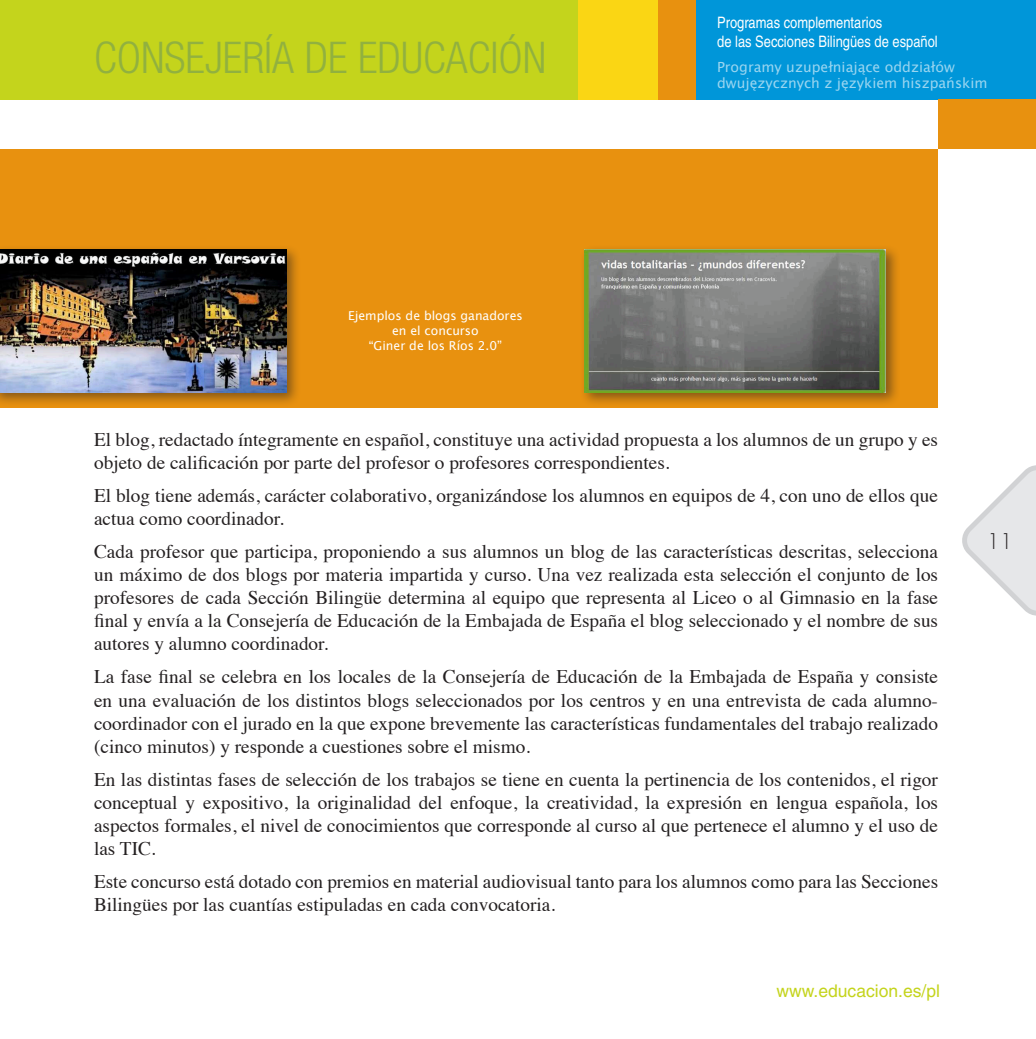
<style>
.page{position:relative;width:1036px;height:1039px;background:#fff}
.page>*{position:absolute;margin:0;border:0;box-sizing:border-box;transform-origin:0 0}
.t1{font:300 condensed 43.75px "Helvetica Neue LT Std";color:#91b13f}
.t2{font:300 21px "Futura Std";color:#231f20}
.t3{font:19.25px/23.1px "Times";color:#231f20}
.t4{font:17.5px "Helvetica";color:#c4d41c}
.t5{font:condensed 15.75px/18.9px "Helvetica";color:#fff}
.t6{font:14px/16.8px "Lucida Grande";color:#99d5f0}
.t7{font:12.25px/14.7px "Lucida Grande";color:#fff;text-align:center}
</style>
<div class="page">
<div style="left:695px;top:0;width:340px;height:100px;background:#0096d9"></div>
<div style="left:656px;top:0;width:39px;height:100px;background:#e8910f"></div>
<div style="left:577px;top:0;width:80px;height:100px;background:#fad614"></div>
<div style="left:0;top:0;width:577px;height:100px;background:#c4d41c"></div>
<svg style="left:962px;top:465px;width:73px;height:151px"></svg>
<div style="left:0;top:149px;width:937px;height:258px;background:#e8910f"></div>
<div style="left:0;top:244px;width:301px;height:163px;background:#231f20;opacity:.5"></div>
<img style="left:0;top:249px;width:286px;height:143px">
<div style="left:579px;top:244px;width:320px;height:163px;background:#231f20;opacity:.5"></div>
<img style="left:584px;top:249px;width:301px;height:143px">
<div style="left:937px;top:100px;width:98px;height:49px;background:#e8910f"></div>
<h1 class="t1" style="left:94px;top:33px;width:453px">CONSEJERÍA DE EDUCACIÓN</h1>
<p class="t7" style="left:348px;top:309px;width:176px">Ejemplos de blogs ganadores en el concurso<br>“Giner de los Ríos 2.0”</p>
<p class="t5" style="left:717px;top:13px;width:222px">Programas complementarios<br>de las Secciones Bilingües de español</p>
<p class="t6" style="left:717px;top:58px;width:272px">Programy uzupełniające oddziałów dwujęzycznych z językiem hiszpańskim</p>
<p class="t3" style="left:94px;top:426px;width:845px">El blog, redactado íntegramente en español, constituye una actividad propuesta a los alumnos de un grupo y es objeto de calificación por parte del profesor o profesores correspondientes.</p>
<p class="t3" style="left:94px;top:482px;width:845px">El blog tiene además, carácter colaborativo, organizándose los alumnos en equipos de 4, con uno de ellos que actua como coordinador.</p>
<p class="t3" style="left:94px;top:538px;width:845px;text-align:justify">Cada profesor que participa, proponiendo a sus alumnos un blog de las características descritas, selecciona un máximo de dos blogs por materia impartida y curso. Una vez realizada esta selección el conjunto de los profesores de cada Sección Bilingüe determina al equipo que representa al Liceo o al Gimnasio en la fase final y envía a la Consejería de Educación de la Embajada de España el blog seleccionado y el nombre de sus autores y alumno coordinador.</p>
<p class="t3" style="left:94px;top:664px;width:845px;text-align:justify">La fase final se celebra en los locales de la Consejería de Educación de la Embajada de España y consiste en una evaluación de los distintos blogs seleccionados por los centros y en una entrevista de cada alumno&shy;coordinador con el jurado en la que expone brevemente las características fundamentales del trabajo realizado (cinco minutos) y responde a cuestiones sobre el mismo.</p>
<p class="t3" style="left:94px;top:766px;width:845px;text-align:justify">En las distintas fases de selección de los trabajos se tiene en cuenta la pertinencia de los contenidos, el rigor conceptual y expositivo, la originalidad del enfoque, la creatividad, la expresión en lengua española, los aspectos formales, el nivel de conocimientos que corresponde al curso al que pertenece el alumno y el uso de las TIC.</p>
<p class="t3" style="left:94px;top:868px;width:845px">Este concurso está dotado con premios en material audiovisual tanto para los alumnos como para las Secciones<br>Bilingües por las cuantías estipuladas en cada convocatoria.</p>
<p class="t4" style="left:776px;top:981px;width:165px">www.educacion.es/pl</p>
<p class="t2" style="left:986px;top:528px;width:28px">11</p>
</div>
